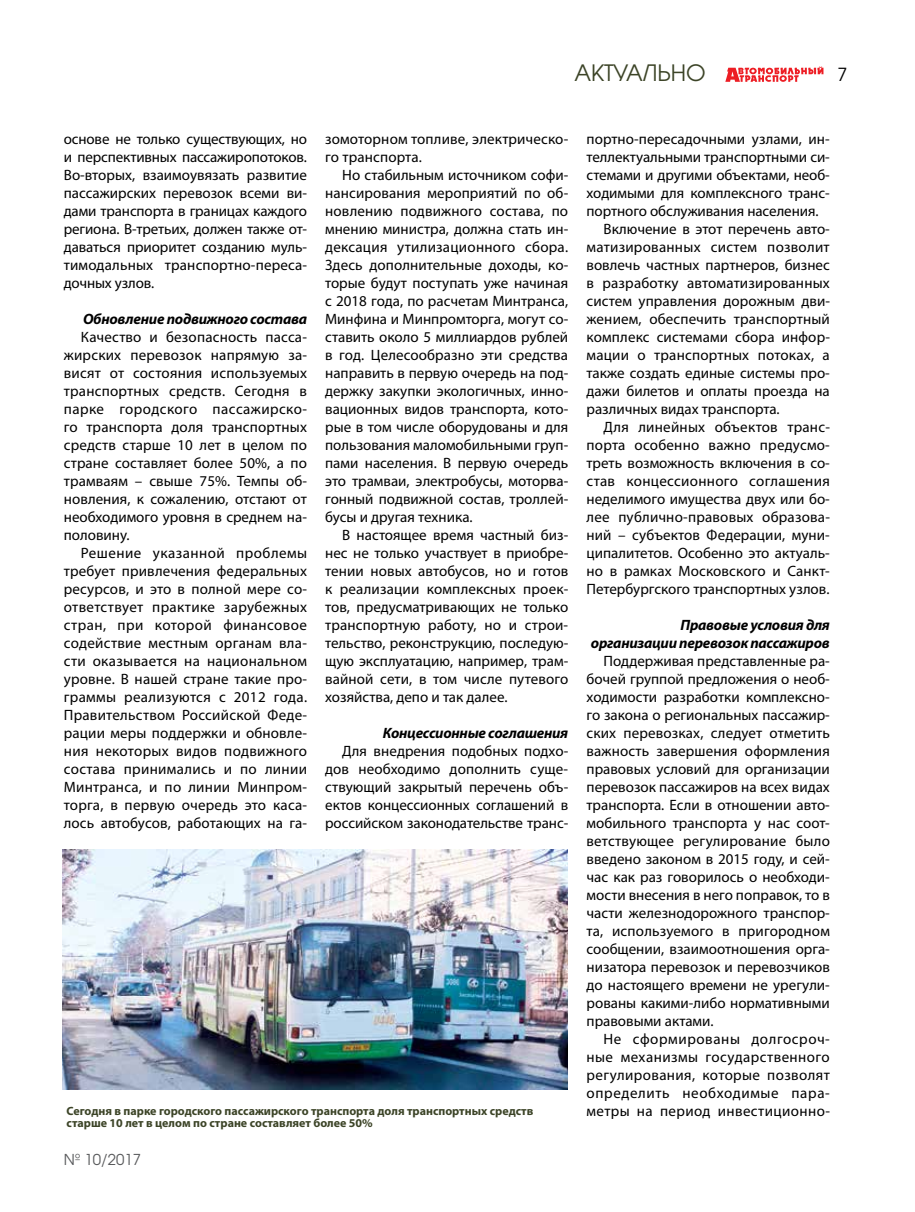
<style>
.page{position:relative;width:915px;height:1212px;background:#fff}
.page>*{position:absolute;margin:0;border:0;box-sizing:border-box;transform-origin:0 0}
.t1{font:22.5px "AG Avalanche C";color:#3c4427}
.t2{font:18px "AG Avalanche C";color:#000}
.t3{font:15px/18px "Myriad Pro";letter-spacing:.005em;color:#000;text-align:justify}
.t4{font:italic 700 15px/18px "Myriad Pro";letter-spacing:-.02em;color:#000;text-align:right}
.t5{font:15px "Myriad Pro";letter-spacing:.025em;color:#000}
.t6{font:15px "AG Avalanche C";color:#58595b}
.t7{font:700 12px "Myriad Pro";color:#3c4427}
</style>
<div class="page">
<svg style="left:725px;top:66px;width:98px;height:16px"></svg>
<img style="left:62px;top:849px;width:505px;height:240px">
<h1 class="t1" style="left:574px;top:59px;width:133px">АКТУАЛЬНО</h1>
<p class="t2" style="left:837px;top:63px;width:11px">7</p>
<p class="t3" style="left:64px;top:130px;width:245px">основе не только существующих, но и перспективных пассажиропотоков.<br>Во-вторых, взаимоувязать развитие пассажирских перевозок всеми ви&shy;дами транспорта в границах каждого региона. В-третьих, должен также от&shy;даваться приоритет созданию муль&shy;тимодальных транспортно-переса&shy;дочных узлов.</p>
<p class="t4" style="left:83px;top:309px;width:225px">Обновление подвижного состава</p>
<p class="t3" style="left:64px;top:328px;width:245px;text-indent:17px">Качество и безопасность пасса&shy;жирских перевозок напрямую за&shy;висят от состояния используемых транспортных средств. Сегодня в парке городского пассажирско&shy;го транспорта доля транспортных средств старше 10 лет в целом по стране составляет более 50%, а по трамваям – свыше 75%. Темпы об&shy;новления, к сожалению, отстают от необходимого уровня в среднем на&shy;половину.</p>
<p class="t3" style="left:64px;top:544px;width:245px;text-indent:17px">Решение указанной проблемы требует привлечения федеральных ресурсов, и это в полной мере со&shy;ответствует практике зарубежных стран, при которой финансовое содействие местным органам вла&shy;сти оказывается на национальном уровне. В нашей стране такие про&shy;граммы реализуются с 2012 года.<br>Правительством Российской Феде&shy;рации меры поддержки и обновле&shy;ния некоторых видов подвижного состава принимались и по линии Минтранса, и по линии Минпром&shy;торга, в первую очередь это каса&shy;лось автобусов, работающих на га-</p>
<p class="t3" style="left:325px;top:130px;width:244px">зомоторном топливе, электрическо&shy;го транспорта.</p>
<p class="t3" style="left:325px;top:166px;width:244px;text-indent:17px">Но стабильным источником софи&shy;нансирования мероприятий по об&shy;новлению подвижного состава, по мнению министра, должна стать ин&shy;дексация утилизационного сбора.<br>Здесь дополнительные доходы, ко&shy;торые будут поступать уже начиная с 2018 года, по расчетам Минтранса, Минфина и Минпромторга, могут со&shy;ставить около 5 миллиардов рублей в год. Целесообразно эти средства направить в первую очередь на под&shy;держку закупки экологичных, инно&shy;вационных видов транспорта, кото&shy;рые в том числе оборудованы и для пользования маломобильными груп&shy;пами населения. В первую очередь это трамваи, электробусы, моторва&shy;гонный подвижной состав, троллей&shy;бусы и другая техника.</p>
<p class="t3" style="left:325px;top:526px;width:244px;text-indent:17px">В настоящее время частный биз&shy;нес не только участвует в приобре&shy;тении новых автобусов, но и готов к реализации комплексных проек&shy;тов, предусматривающих не только транспортную работу, но и строи&shy;тельство, реконструкцию, последую&shy;щую эксплуатацию, например, трам&shy;вайной сети, в том числе путевого хозяйства, депо и так далее.</p>
<p class="t4" style="left:383px;top:723px;width:187px">Концессионные соглашения</p>
<p class="t3" style="left:325px;top:742px;width:244px;text-indent:17px">Для внедрения подобных подхо&shy;дов необходимо дополнить суще&shy;ствующий закрытый перечень объ&shy;ектов концессионных соглашений в российском законодательстве транс-</p>
<p class="t3" style="left:586px;top:130px;width:245px">портно-пересадочными узлами, ин-</p>
<p class="t3" style="left:586px;top:148px;width:245px">теллектуальными транспортными си-</p>
<p class="t3" style="left:586px;top:166px;width:245px">стемами и другими объектами, необ-</p>
<p class="t3" style="left:586px;top:184px;width:245px">ходимыми для комплексного транс-</p>
<p class="t3" style="left:586px;top:202px;width:233px">портного обслуживания населения.</p>
<p class="t3" style="left:603px;top:220px;width:228px">Включение в этот перечень авто-</p>
<p class="t3" style="left:586px;top:238px;width:245px">матизированных систем позволит</p>
<p class="t3" style="left:586px;top:256px;width:245px">вовлечь частных партнеров, бизнес</p>
<p class="t3" style="left:586px;top:274px;width:245px">в разработку автоматизированных</p>
<p class="t3" style="left:586px;top:292px;width:245px">систем управления дорожным дви-</p>
<p class="t3" style="left:586px;top:310px;width:245px">жением, обеспечить транспортный</p>
<p class="t3" style="left:586px;top:328px;width:245px">комплекс системами сбора инфор-</p>
<p class="t3" style="left:586px;top:346px;width:245px">мации о транспортных потоках, а</p>
<p class="t3" style="left:586px;top:364px;width:245px">также создать единые системы про-</p>
<p class="t3" style="left:586px;top:382px;width:245px">дажи билетов и оплаты проезда на</p>
<p class="t3" style="left:586px;top:400px;width:195px">различных видах транспорта.</p>
<p class="t3" style="left:603px;top:418px;width:228px">Для линейных объектов транс-</p>
<p class="t3" style="left:586px;top:436px;width:245px">порта особенно важно предусмо-</p>
<p class="t3" style="left:586px;top:454px;width:245px">треть возможность включения в со-</p>
<p class="t3" style="left:586px;top:472px;width:245px">став концессионного соглашения</p>
<p class="t3" style="left:586px;top:490px;width:245px">неделимого имущества двух или бо-</p>
<p class="t3" style="left:586px;top:508px;width:245px">лее публично-правовых образова-</p>
<p class="t3" style="left:586px;top:526px;width:245px">ний – субъектов Федерации, муни-</p>
<p class="t3" style="left:586px;top:544px;width:245px">ципалитетов. Особенно это актуаль-</p>
<p class="t3" style="left:586px;top:562px;width:245px">но в рамках Московского и Санкт-</p>
<p class="t3" style="left:586px;top:580px;width:244px">Петербургского транспортных узлов.</p>
<p class="t4" style="left:590px;top:615px;width:240px">Правовые условия для организации перевозок пассажиров</p>
<p class="t3" style="left:586px;top:652px;width:245px;text-indent:17px">Поддерживая представленные ра&shy;бочей группой предложения о необ&shy;ходимости разработки комплексно&shy;го закона о региональных пассажир&shy;ских перевозках, следует отметить важность завершения оформления правовых условий для организации перевозок пассажиров на всех видах транспорта. Если в отношении авто&shy;мобильного транспорта у нас соот&shy;ветствующее регулирование было введено законом в 2015 году, и сей&shy;час как раз говорилось о необходи&shy;мости внесения в него поправок, то в части железнодорожного транспор&shy;та, используемого в пригородном сообщении, взаимоотношения орга&shy;низатора перевозок и перевозчиков до настоящего времени не урегули&shy;рованы какими-либо нормативными правовыми актами.</p>
<p class="t3" style="left:586px;top:1030px;width:245px;text-indent:17px">Не сформированы долгосроч&shy;ные механизмы государственного регулирования, которые позволят определить необходимые пара-</p>
<p class="t7" style="left:67px;top:1103px;width:468px">Сегодня в парке городского пассажирского транспорта доля транспортных средств</p>
<p class="t5" style="left:586px;top:1102px;width:245px">метры на период инвестиционно-</p>
<p class="t7" style="left:67px;top:1115px;width:307px">старше 10 лет в целом по стране составляет более 50%</p>
<p class="t6" style="left:64px;top:1150px;width:79px">№ 10/2017</p>
</div>
